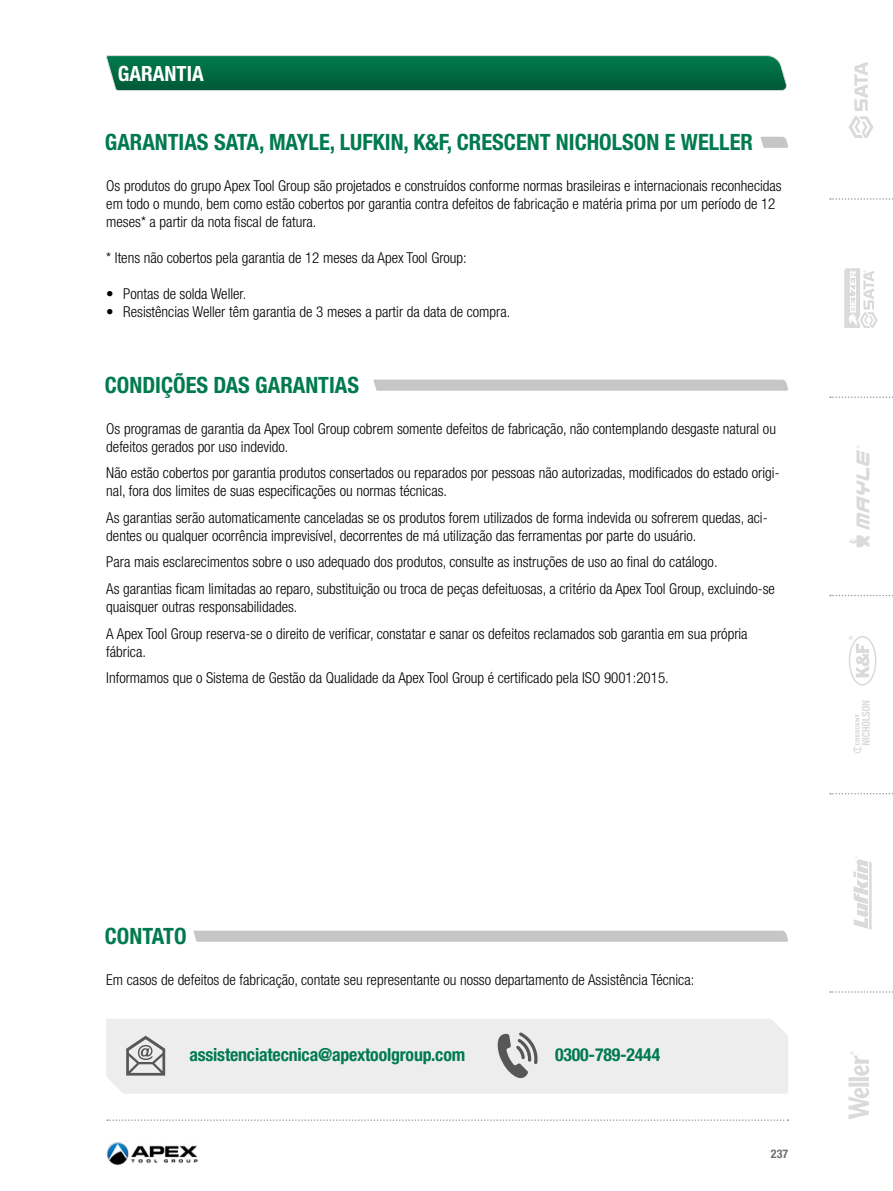
<style>
.page{position:relative;width:893px;height:1191px;background:#fff}
.page>*{position:absolute;margin:0;border:0;box-sizing:border-box;transform-origin:0 0}
.t1{font:700 condensed 22.5px "Helvetica Neue LT Std";color:#007a4e}
.t2{font:700 condensed 21px "Helvetica Neue LT Std";color:#fff}
.t3{font:700 condensed 18px "Helvetica Neue LT Std";letter-spacing:-.01em;color:#007a4e}
.t4{font:300 condensed 15px/18px "Helvetica Neue LT Std";color:#000}
.t5{font:700 condensed 12px "Helvetica Neue LT Std";color:#706f6f}
</style>
<div class="page">
<svg style="left:107px;top:1119px;width:681px;height:2px"></svg>
<img style="left:106px;top:1142px;width:92px;height:24px">
<svg style="left:848px;top:1051px;width:21px;height:68px"></svg>
<svg style="left:853px;top:856px;width:19px;height:74px"></svg>
<svg style="left:830px;top:198px;width:63px;height:2px"></svg>
<svg style="left:830px;top:396px;width:63px;height:2px"></svg>
<svg style="left:830px;top:595px;width:63px;height:1px"></svg>
<svg style="left:830px;top:793px;width:63px;height:1px"></svg>
<svg style="left:830px;top:991px;width:63px;height:1px"></svg>
<svg style="left:849px;top:636px;width:27px;height:49px"></svg>
<svg style="left:849px;top:62px;width:24px;height:76px"></svg>
<svg style="left:850px;top:445px;width:19px;height:103px"></svg>
<svg style="left:853px;top:699px;width:17px;height:54px"></svg>
<svg style="left:844px;top:268px;width:34px;height:60px"></svg>
<svg style="left:106px;top:55px;width:681px;height:36px;background:#10724e"></svg>
<svg style="left:760px;top:137px;width:28px;height:11px"></svg>
<svg style="left:373px;top:379px;width:415px;height:12px;background:#cacaca"></svg>
<svg style="left:193px;top:930px;width:595px;height:11px;background:#c9c9c9"></svg>
<div style="left:106px;top:1019px;width:682px;height:74px;background:#ededed"></div>
<svg style="left:126px;top:1035px;width:39px;height:40px;background:#b4b4b4"></svg>
<svg style="left:494px;top:1032px;width:44px;height:52px;background:#bababa"></svg>
<h2 class="t2" style="left:118px;top:60px;width:87px">GARANTIA</h2>
<h1 class="t1" style="left:105px;top:129px;width:650px">GARANTIAS SATA, MAYLE, LUFKIN, K&amp;F, CRESCENT NICHOLSON E WELLER</h1>
<p class="t4" style="left:106px;top:177px;width:677px">Os produtos do grupo Apex Tool Group são projetados e construídos conforme normas brasileiras e internacionais reconhecidas em todo o mundo, bem como estão cobertos por garantia contra defeitos de fabricação e matéria prima por um período de 12 meses* a partir da nota fiscal de fatura.</p>
<p class="t4" style="left:106px;top:249px;width:362px">* Itens não cobertos pela garantia de 12 meses da Apex Tool Group:</p>
<p class="t4" style="left:106px;top:285px;width:141px">• Pontas de solda Weller.</p>
<p class="t4" style="left:106px;top:303px;width:405px">• Resistências Weller têm garantia de 3 meses a partir da data de compra.</p>
<h1 class="t1" style="left:105px;top:371px;width:256px">CONDIÇÕES DAS GARANTIAS</h1>
<p class="t4" style="left:106px;top:419px;width:671px">Os programas de garantia da Apex Tool Group cobrem somente defeitos de fabricação, não contemplando desgaste natural ou defeitos gerados por uso indevido.</p>
<p class="t4" style="left:106px;top:464px;width:675px">Não estão cobertos por garantia produtos consertados ou reparados por pessoas não autorizadas, modificados do estado origi&shy;nal, fora dos limites de suas especificações ou normas técnicas.</p>
<p class="t4" style="left:106px;top:508px;width:663px">As garantias serão automaticamente canceladas se os produtos forem utilizados de forma indevida ou sofrerem quedas, aci&shy;dentes ou qualquer ocorrência imprevisível, decorrentes de má utilização das ferramentas por parte do usuário.</p>
<p class="t4" style="left:106px;top:549px;width:670px;line-height:26.5px">Para mais esclarecimentos sobre o uso adequado dos produtos, consulte as instruções de uso ao final do catálogo.<br>As garantias ficam limitadas ao reparo, substituição ou troca de peças defeituosas, a critério da Apex Tool Group, excluindo-se</p>
<p class="t4" style="left:106px;top:593px;width:643px;line-height:26.5px">quaisquer outras responsabilidades.<br>A Apex Tool Group reserva-se o direito de verificar, constatar e sanar os defeitos reclamados sob garantia em sua própria</p>
<p class="t4" style="left:106px;top:638px;width:564px;line-height:26.5px">fábrica.<br>Informamos que o Sistema de Gestão da Qualidade da Apex Tool Group é certificado pela ISO 9001:2015.</p>
<h1 class="t1" style="left:105px;top:922px;width:83px">CONTATO</h1>
<p class="t4" style="left:106px;top:970px;width:590px">Em casos de defeitos de fabricação, contate seu representante ou nosso departamento de Assistência Técnica:</p>
<p class="t3" style="left:189px;top:1044px;width:277px">assistenciatecnica@apextoolgroup.com</p>
<p class="t3" style="left:555px;top:1044px;width:107px">0300-789-2444</p>
<p class="t5" style="left:771px;top:1146px;width:19px">237</p>
</div>
